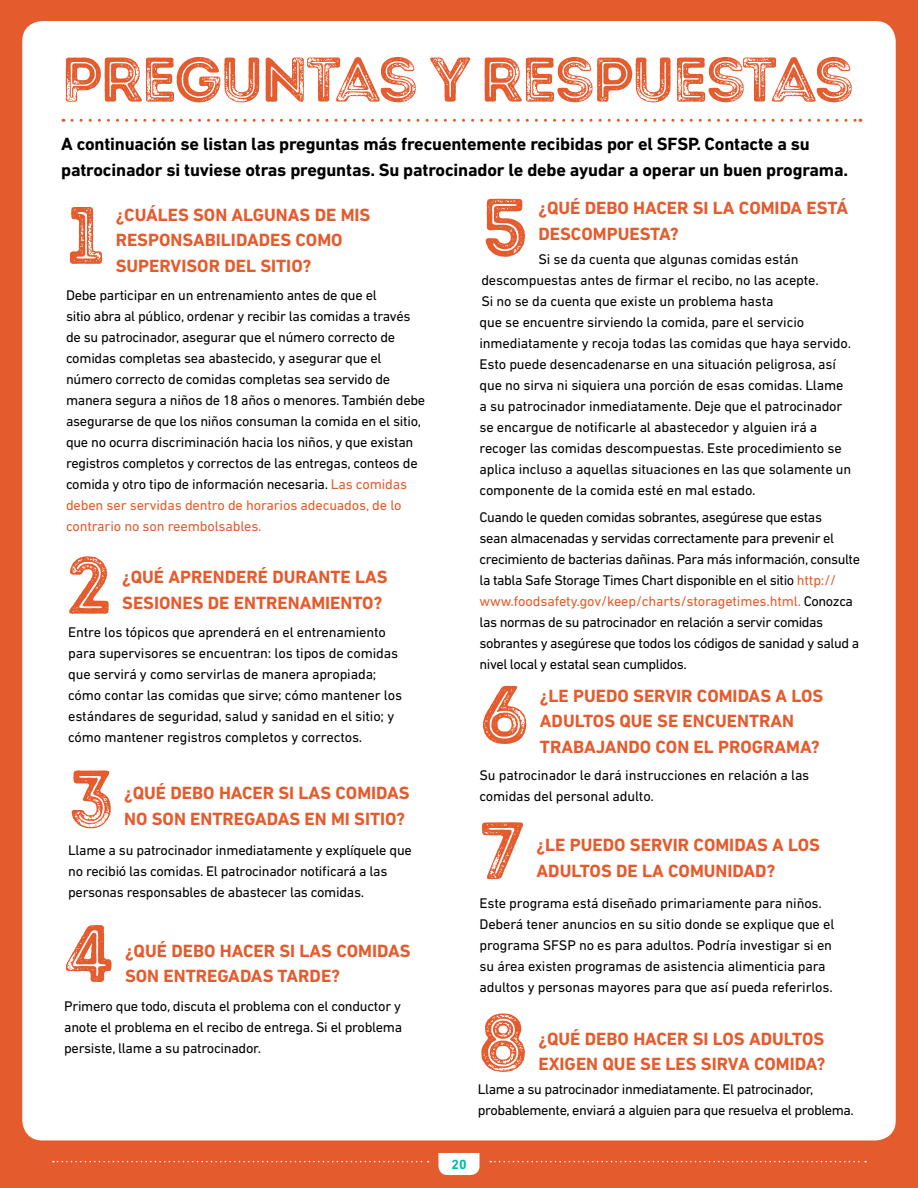
<style>
.page{position:relative;width:918px;height:1188px;background:#e45b2d}
.page>*{position:absolute;margin:0;border:0;box-sizing:border-box;transform-origin:0 0}
.t1{font:63px "Intro Rust G Base 2 Line";letter-spacing:-.04em;color:#e45b2d}
.t2{font:700 18px/25.5px "DIN Next LT Pro";color:#e45b2d}
.t3{font:700 18px/25.5px "DIN Next LT Pro";letter-spacing:-.01em;color:#000}
.t4{font:14.25px/21px "DIN Next LT Pro";letter-spacing:-.02em;color:#000}
.t5{font:700 13.5px "DIN Next LT Pro";color:#05b9ab}
.s1{color:#e45b2d}
</style>
<div class="page">
<svg style="left:438px;top:1153px;width:42px;height:22px"></svg>
<svg style="left:490px;top:1161px;width:376px;height:1px"></svg>
<svg style="left:53px;top:1161px;width:376px;height:1px"></svg>
<div style="left:22px;top:21px;width:874px;height:1119px;background:#fff;border-radius:20px"></div>
<svg style="left:72px;top:119px;width:789px;height:3px"></svg>
<svg style="left:70px;top:207px;width:32px;height:57px"></svg>
<svg style="left:72px;top:770px;width:39px;height:58px"></svg>
<svg style="left:66px;top:925px;width:46px;height:57px"></svg>
<svg style="left:69px;top:556px;width:40px;height:58px"></svg>
<svg style="left:486px;top:199px;width:39px;height:58px"></svg>
<svg style="left:482px;top:822px;width:41px;height:57px"></svg>
<svg style="left:483px;top:686px;width:43px;height:58px"></svg>
<svg style="left:481px;top:1013px;width:44px;height:59px"></svg>
<h2 class="t1" style="left:61px;top:40px;width:794px">PREGUNTAS Y RESPUESTAS</h2>
<p class="t3" style="left:61px;top:131px;width:789px">A continuación se listan las preguntas más frecuentemente recibidas por el SFSP. Contacte a su patrocinador si tuviese otras preguntas. Su patrocinador le debe ayudar a operar un buen programa.</p>
<h3 class="t2" style="left:538px;top:195px;width:311px">¿QUÉ DEBO HACER SI LA COMIDA ESTÁ<br>DESCOMPUESTA?</h3>
<p class="t4" style="left:481px;top:248px;width:339px;text-indent:57px">Si se da cuenta que algunas comidas están descompuestas antes de firmar el recibo, no las acepte.</p>
<p class="t4" style="left:481px;top:290px;width:294px">Si no se da cuenta que existe un problema hasta</p>
<h3 class="t2" style="left:116px;top:202px;width:256px">¿CUÁLES SON ALGUNAS DE MIS<br>RESPONSABILIDADES COMO<br>SUPERVISOR DEL SITIO?</h3>
<p class="t4" style="left:66px;top:285px;width:361px">Debe participar en un entrenamiento antes de que el<br>sitio abra al público, ordenar y recibir las comidas a través de su patrocinador, asegurar que el número correcto de comidas completas sea abastecido, y asegurar que el número correcto de comidas completas sea servido de manera segura a niños de 18 años o menores. También debe asegurarse de que los niños consuman la comida en el sitio, que no ocurra discriminación hacia los niños, y que existan registros completos y correctos de las entregas, conteos de comida y otro tipo de información necesaria. <span class="s1">Las comidas deben ser servidas dentro de horarios adecuados, de lo contrario no son reembolsables.</span></p>
<p class="t4" style="left:480px;top:311px;width:373px">que se encuentre sirviendo la comida, pare el servicio inmediatamente y recoja todas las comidas que haya servido.<br>Esto puede desencadenarse en una situación peligrosa, así que no sirva ni siquiera una porción de esas comidas. Llame a su patrocinador inmediatamente. Deje que el patrocinador se encargue de notificarle al abastecedor y alguien irá a recoger las comidas descompuestas. Este procedimiento se aplica incluso a aquellas situaciones en las que solamente un componente de la comida esté en mal estado.</p>
<p class="t4" style="left:480px;top:506px;width:382px">Cuando le queden comidas sobrantes, asegúrese que estas<br>sean almacenadas y servidas correctamente para prevenir el crecimiento de bacterias dañinas. Para más información, consulte la tabla Safe Storage Times Chart disponible en el sitio <span class="s1">http:// www.foodsafety.gov/keep/charts/storagetimes.html.</span> Conozca las normas de su patrocinador en relación a servir comidas sobrantes y asegúrese que todos los códigos de sanidad y salud a nivel local y estatal sean cumplidos.</p>
<h3 class="t2" style="left:122px;top:564px;width:267px">¿QUÉ APRENDERÉ DURANTE LAS<br>SESIONES DE ENTRENAMIENTO?</h3>
<p class="t4" style="left:68px;top:622px;width:331px">Entre los tópicos que aprenderá en el entrenamiento para supervisores se encuentran: los tipos de comidas que servirá y como servirlas de manera apropiada;</p>
<p class="t4" style="left:68px;top:685px;width:335px">cómo contar las comidas que sirve; cómo mantener los estándares de seguridad, salud y sanidad en el sitio; y cómo mantener registros completos y correctos.</p>
<h3 class="t2" style="left:540px;top:683px;width:285px">¿LE PUEDO SERVIR COMIDAS A LOS<br>ADULTOS QUE SE ENCUENTRAN<br>TRABAJANDO CON EL PROGRAMA?</h3>
<p class="t4" style="left:480px;top:764px;width:331px">Su patrocinador le dará instrucciones en relación a las comidas del personal adulto.</p>
<h3 class="t2" style="left:124px;top:780px;width:287px">¿QUÉ DEBO HACER SI LAS COMIDAS<br>NO SON ENTREGADAS EN MI SITIO?</h3>
<p class="t4" style="left:68px;top:839px;width:345px">Llame a su patrocinador inmediatamente y explíquele que no recibió las comidas. El patrocinador notificará a las personas responsables de abastecer las comidas.</p>
<h3 class="t2" style="left:537px;top:832px;width:285px">¿LE PUEDO SERVIR COMIDAS A LOS<br>ADULTOS DE LA COMUNIDAD?</h3>
<p class="t4" style="left:480px;top:893px;width:356px">Este programa está diseñado primariamente para niños.<br>Deberá tener anuncios en su sitio donde se explique que el programa SFSP no es para adultos. Podría investigar si en su área existen programas de asistencia alimenticia para adultos y personas mayores para que así pueda referirlos.</p>
<h3 class="t2" style="left:125px;top:938px;width:287px">¿QUÉ DEBO HACER SI LAS COMIDAS<br>SON ENTREGADAS TARDE?</h3>
<p class="t4" style="left:64px;top:995px;width:340px;text-align:justify">Primero que todo, discuta el problema con el conductor y anote el problema en el recibo de entrega. Si el problema persiste, llame a su patrocinador.</p>
<h3 class="t2" style="left:539px;top:1026px;width:288px">¿QUÉ DEBO HACER SI LOS ADULTOS<br>EXIGEN QUE SE LES SIRVA COMIDA?</h3>
<p class="t4" style="left:478px;top:1079px;width:378px">Llame a su patrocinador inmediatamente. El patrocinador, probablemente, enviará a alguien para que resuelva el problema.</p>
<p class="t5" style="left:451px;top:1156px;width:17px">20</p>
</div>
